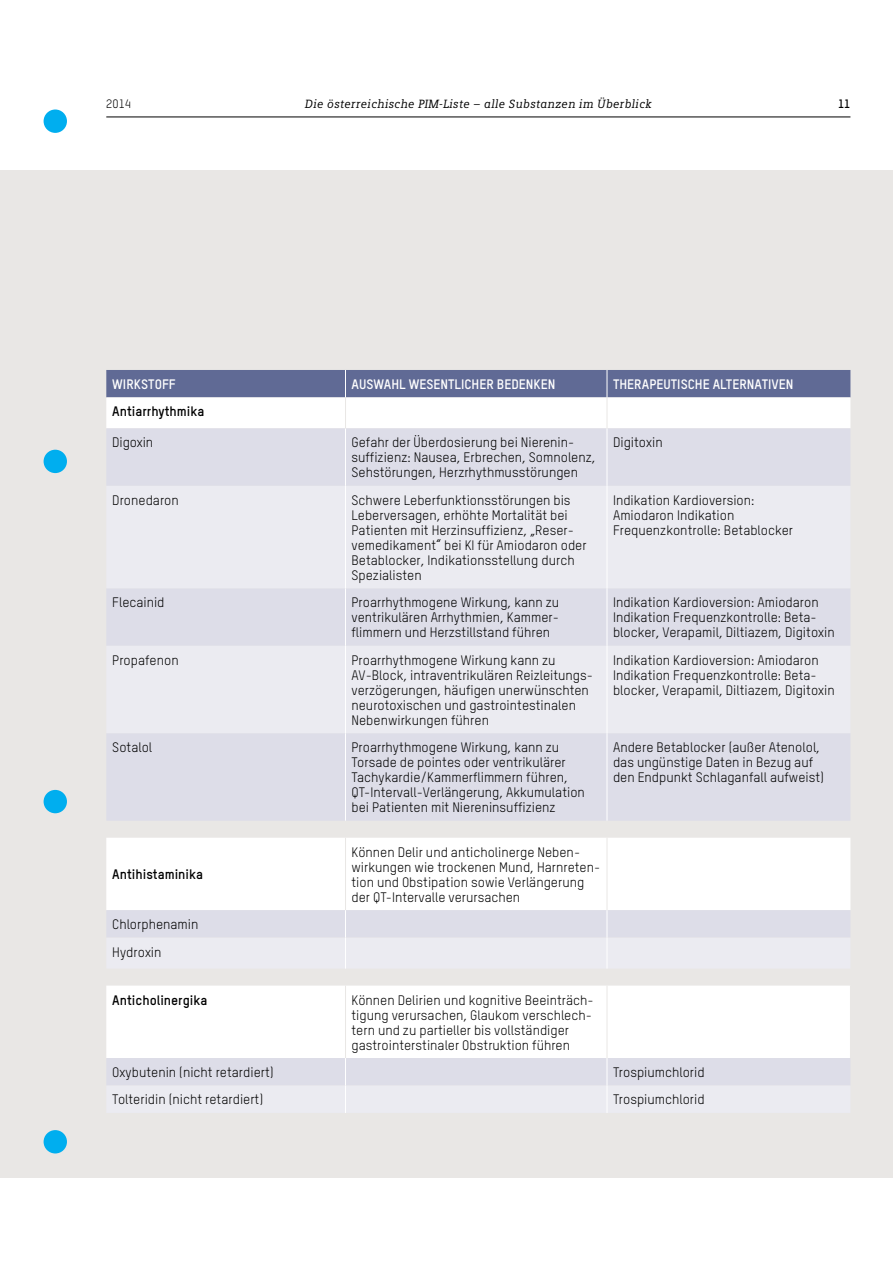
<style>
.page{position:relative;width:893px;height:1263px;background:#fff}
.page>*{position:absolute;margin:0;border:0;box-sizing:border-box;transform-origin:0 0}
.t1{font:13.5px/15px "TSTAR";color:#000}
.t2{font:700 13.5px "TSTAR";color:#fff}
.t3{font:700 13.5px "TSTAR";color:#000}
.t4{font:italic 12px "Siemens Slab";letter-spacing:.03em;color:#000}
.t5{font:12px "TSTAR";color:#000}
.t6{font:700 12px "TSTAR";color:#000}
</style>
<div class="page">
<hr style="left:106px;top:117px;width:744px;height:1px;background:#000">
<div style="left:0;top:170px;width:893px;height:1008px;background:#e9e7e5"></div>
<div style="left:106px;top:397px;width:744px;height:31px;background:#fff"></div>
<div style="left:107px;top:429px;width:743px;height:57px;background:#dddde8"></div>
<svg style="left:106px;top:486px;width:744px;height:627px"></svg>
<hr style="left:607px;top:428px;width:1px;height:58px;background:#fff">
<hr style="left:607px;top:588px;width:1px;height:58px;background:#fff">
<hr style="left:607px;top:646px;width:1px;height:87px;background:#fff">
<hr style="left:607px;top:733px;width:1px;height:88px;background:#fff">
<div style="left:106px;top:370px;width:744px;height:27px;background:#606a95"></div>
<hr style="left:345px;top:428px;width:1px;height:58px;background:#fff">
<hr style="left:345px;top:486px;width:1px;height:102px;background:#fff">
<hr style="left:345px;top:588px;width:1px;height:58px;background:#fff">
<hr style="left:345px;top:646px;width:1px;height:87px;background:#fff">
<hr style="left:345px;top:733px;width:1px;height:88px;background:#fff">
<hr style="left:607px;top:486px;width:1px;height:102px;background:#fff">
<hr style="left:345px;top:397px;width:1px;height:31px;background:#e9e7e5">
<hr style="left:607px;top:397px;width:1px;height:31px;background:#e9e7e5">
<hr style="left:345px;top:838px;width:1px;height:72px;background:#e9e7e5">
<hr style="left:607px;top:838px;width:1px;height:72px;background:#e9e7e5">
<hr style="left:345px;top:985px;width:1px;height:73px;background:#e9e7e5">
<hr style="left:607px;top:985px;width:1px;height:73px;background:#e9e7e5">
<svg style="left:345px;top:910px;width:1px;height:28px"></svg>
<svg style="left:607px;top:910px;width:1px;height:28px"></svg>
<hr style="left:345px;top:938px;width:1px;height:30px;background:#fff">
<hr style="left:607px;top:938px;width:1px;height:30px;background:#fff">
<svg style="left:345px;top:1058px;width:1px;height:55px"></svg>
<svg style="left:607px;top:1058px;width:1px;height:55px"></svg>
<div style="left:44px;top:450px;width:23px;height:23px;background:#00aeef;border-radius:50%"></div>
<div style="left:44px;top:790px;width:23px;height:23px;background:#00aeef;border-radius:50%"></div>
<div style="left:44px;top:109px;width:23px;height:24px;background:#00aeef;border-radius:50%"></div>
<div style="left:44px;top:1130px;width:23px;height:23px;background:#00aeef;border-radius:50%"></div>
<p class="t5" style="left:106px;top:97px;width:26px">2014</p>
<p class="t4" style="left:305px;top:97px;width:348px">Die österreichische PIM-Liste – alle Substanzen im Überblick</p>
<p class="t6" style="left:838px;top:97px;width:14px">11</p>
<p class="t2" style="left:112px;top:376px;width:37px">WIRKSTOFF</p>
<p class="t2" style="left:351px;top:376px;width:24px">AUSWAHL</p>
<p class="t2" style="left:409px;top:376px;width:9px">WESENTL</p>
<p class="t2" style="left:461px;top:376px;width:87px">ICHER BEDENKEN</p>
<p class="t2" style="left:613px;top:376px;width:76px">THERAPEUTISCHE</p>
<p class="t2" style="left:713px;top:376px;width:8px">ALTE</p>
<p class="t2" style="left:739px;top:376px;width:47px">RNATIVEN</p>
<p class="t3" style="left:112px;top:403px;width:94px">Antiarrhythmika</p>
<p class="t1" style="left:112px;top:435px;width:42px">Digoxin</p>
<p class="t1" style="left:351px;top:435px;width:246px">Gefahr der Überdosierung bei Nierenin&shy;suffizienz: Nausea, Erbrechen, Somnolenz,<br>Sehstörungen, Herzrhythmusstörungen</p>
<p class="t1" style="left:613px;top:435px;width:51px">Digitoxin</p>
<p class="t1" style="left:112px;top:492px;width:68px">Dronedaron</p>
<p class="t1" style="left:351px;top:492px;width:237px">Schwere Leberfunktionsstörungen bis Leberversagen, erhöhte Mortalität bei Patienten mit Herzinsuffizienz, „Reser&shy;vemedikament“ bei KI für Amiodaron oder Betablocker, Indikationsstellung durch Spezialisten</p>
<p class="t1" style="left:613px;top:492px;width:182px">Indikation Kardioversion:<br>Amiodaron Indikation<br>Frequenzkontrolle: Betablocker</p>
<p class="t1" style="left:112px;top:595px;width:54px">Flecainid</p>
<p class="t1" style="left:351px;top:595px;width:209px">Proarrhythmogene Wirkung, kann zu ventrikulären Arrhythmien, Kammer&shy;flimmern und Herzstillstand führen</p>
<p class="t1" style="left:613px;top:595px;width:223px">Indikation Kardioversion: Amiodaron<br>Indikation Frequenzkontrolle: Beta&shy;blocker, Verapamil, Diltiazem, Digitoxin</p>
<p class="t1" style="left:112px;top:652px;width:68px">Propafenon</p>
<p class="t1" style="left:351px;top:652px;width:243px">Proarrhythmogene Wirkung kann zu AV-Block, intraventrikulären Reizleitungs&shy;verzögerungen, häufigen unerwünschten neurotoxischen und gastrointestinalen Nebenwirkungen führen</p>
<p class="t1" style="left:613px;top:652px;width:223px">Indikation Kardioversion: Amiodaron<br>Indikation Frequenzkontrolle: Beta&shy;blocker, Verapamil, Diltiazem, Digitoxin</p>
<p class="t1" style="left:112px;top:740px;width:41px">Sotalol</p>
<p class="t1" style="left:351px;top:740px;width:235px">Proarrhythmogene Wirkung, kann zu Torsade de pointes oder ventrikulärer Tachykardie/Kammerflimmern führen, QT-I ntervall-Verlängerung, Akkumulation bei Patienten mit N iereninsuffizienz</p>
<p class="t1" style="left:613px;top:740px;width:213px">Andere Betablocker (außer Atenolol, das ungünstige Daten in Bezug auf den Endpunkt Schlaganfall aufweist)</p>
<p class="t3" style="left:112px;top:866px;width:92px">Antihistaminika</p>
<p class="t1" style="left:351px;top:844px;width:250px">Können Delir und anticholinerge Neben&shy;wirkungen wie trockenen Mund, Harnreten&shy;tion und Obstipation sowie Verlängerung der QT-I ntervalle verursachen</p>
<p class="t1" style="left:112px;top:910px;width:88px;line-height:27.5px">Chlorphenamin<br>Hydroxin</p>
<p class="t3" style="left:112px;top:991px;width:97px">Anticholinergika</p>
<p class="t1" style="left:351px;top:992px;width:244px">Können Delirien und kognitive Beeinträch&shy;tigung verursachen, Glaukom verschlech&shy;tern und zu partieller bis vollständiger gastrointerstinaler Obstruktion führen</p>
<p class="t1" style="left:112px;top:1064px;width:163px">Oxybutenin (nicht retardiert)</p>
<p class="t1" style="left:613px;top:1064px;width:93px">Trospiumchlorid</p>
<p class="t1" style="left:112px;top:1092px;width:152px">Tolteridin (nicht retardiert)</p>
<p class="t1" style="left:613px;top:1092px;width:93px">Trospiumchlorid</p>
</div>
